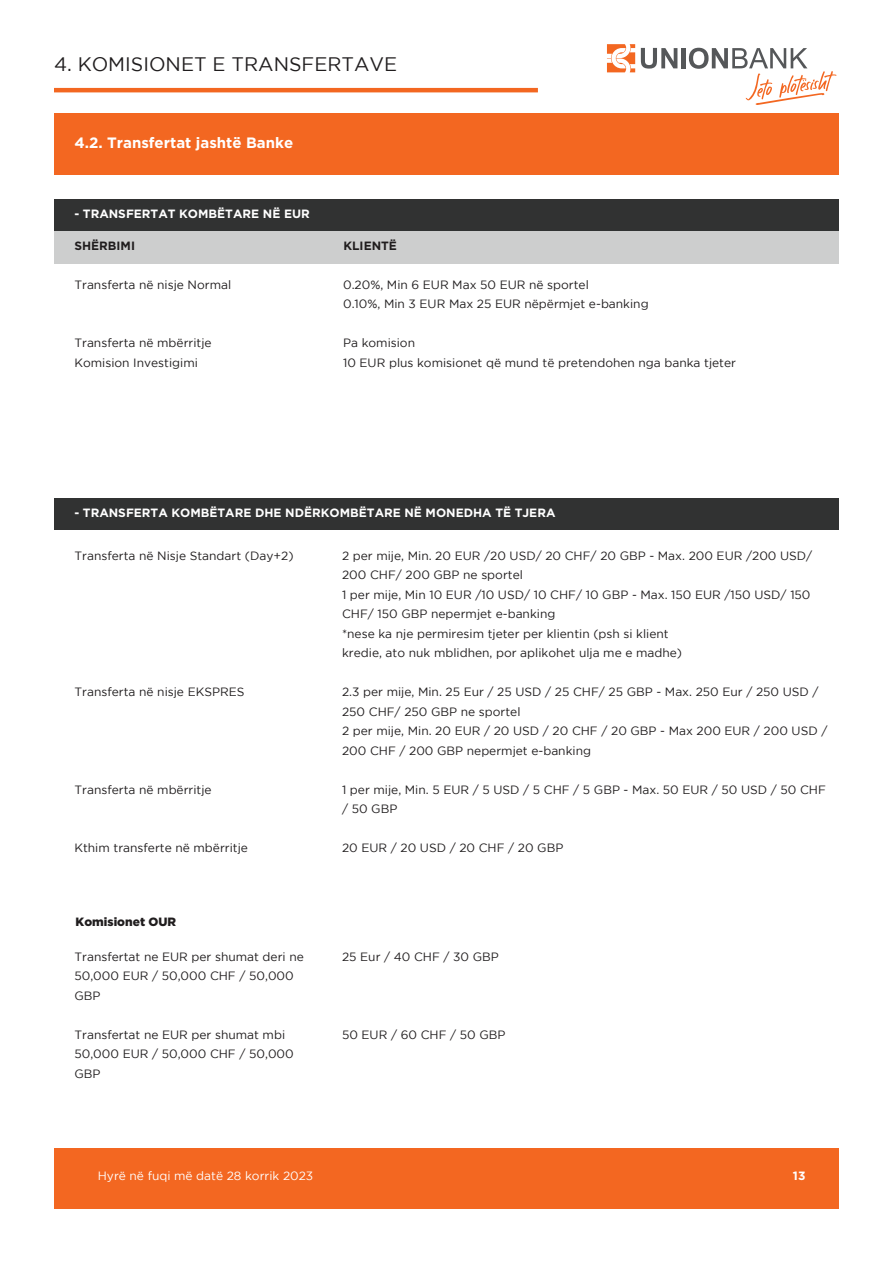
<style>
.page{position:relative;width:893px;height:1263px;background:#fff}
.page>*{position:absolute;margin:0;border:0;box-sizing:border-box;transform-origin:0 0}
.t1{font:19.5px "Gotham";color:#201d1e}
.t2{font:700 15px "Gotham";color:#fff}
.t3{font:12px/19.5px "Gotham";color:#201d1e}
.t4{font:700 12px "Gotham";color:#fff}
.t5{font:12px "Gotham";color:#fff}
.t6{font:700 12px "Gotham";color:#201d1e}
.t7{font:900 12px "Gotham";color:#201d1e}
</style>
<div class="page">
<div style="left:54px;top:1148px;width:785px;height:61px;background:#f36721"></div>
<hr style="left:54px;top:88px;width:484px;height:4px;background:#f36721">
<div style="left:54px;top:114px;width:785px;height:61px;background:#f36721"></div>
<div style="left:54px;top:498px;width:785px;height:32px;background:#313232"></div>
<div style="left:54px;top:230px;width:785px;height:34px;background:#cdcece"></div>
<div style="left:54px;top:199px;width:785px;height:31px;background:#313232"></div>
<svg style="left:641px;top:48px;width:36px;height:21px"></svg>
<hr style="left:682px;top:48px;width:4px;height:20px;background:#555759">
<svg style="left:607px;top:44px;width:28px;height:28px"></svg>
<svg style="left:689px;top:48px;width:147px;height:57px"></svg>
<h1 class="t1" style="left:54px;top:54px;width:345px">4. KOMISIONET E TRANSFERTAVE</h1>
<p class="t2" style="left:74px;top:133px;width:220px">4.2. Transfertat jashtë Banke</p>
<p class="t4" style="left:74px;top:206px;width:237px">- TRANSFERTAT KOMBËTARE NË EUR</p>
<p class="t6" style="left:74px;top:238px;width:62px">SHËRBIMI</p>
<p class="t3" style="left:74px;top:275px;width:158px">Transferta në nisje Normal</p>
<p class="t3" style="left:74px;top:333px;width:139px">Transferta në mbërritje<br>Komision Investigimi</p>
<p class="t6" style="left:343px;top:238px;width:55px">KLIENTË</p>
<p class="t3" style="left:343px;top:275px;width:307px">0.20%, Min 6 EUR Max 50 EUR në sportel<br>0.10%, Min 3 EUR Max 25 EUR nëpërmjet e-banking</p>
<p class="t3" style="left:343px;top:333px;width:394px">Pa komision<br>10 EUR plus komisionet që mund të pretendohen nga banka tjeter</p>
<p class="t4" style="left:74px;top:505px;width:483px">- TRANSFERTA KOMBËTARE DHE NDËRKOMBËTARE NË MONEDHA TË TJERA</p>
<p class="t3" style="left:74px;top:545px;width:221px">Transferta në Nisje Standart (Day+2)</p>
<p class="t3" style="left:74px;top:682px;width:171px">Transferta në nisje EKSPRES</p>
<p class="t3" style="left:74px;top:779px;width:139px">Transferta në mbërritje</p>
<p class="t3" style="left:74px;top:838px;width:175px">Kthim transferte në mbërritje</p>
<p class="t7" style="left:76px;top:915px;width:102px">Komisionet OUR</p>
<p class="t3" style="left:74px;top:947px;width:231px">Transfertat ne EUR per shumat deri ne<br>50,000 EUR / 50,000 CHF / 50,000<br>GBP</p>
<p class="t3" style="left:74px;top:1025px;width:221px">Transfertat ne EUR per shumat mbi<br>50,000 EUR / 50,000 CHF / 50,000<br>GBP</p>
<p class="t3" style="left:342px;top:545px;width:472px">2 per mije, Min. 20 EUR /20 USD/ 20 CHF/ 20 GBP - Max. 200 EUR /200 USD/ 200 CHF/ 200 GBP ne sportel<br>1 per mije, Min 10 EUR /10 USD/ 10 CHF/ 10 GBP - Max. 150 EUR /150 USD/ 150<br>CHF/ 150 GBP nepermjet e-banking<br>*nese ka nje permiresim tjeter per klientin (psh si klient<br>kredie, ato nuk mblidhen, por aplikohet ulja me e madhe)</p>
<p class="t3" style="left:342px;top:682px;width:487px">2.3 per mije, Min. 25 Eur / 25 USD / 25 CHF/ 25 GBP - Max. 250 Eur / 250 USD / 250 CHF/ 250 GBP ne sportel<br>2 per mije, Min. 20 EUR / 20 USD / 20 CHF / 20 GBP - Max 200 EUR / 200 USD / 200 CHF / 200 GBP nepermjet e-banking</p>
<p class="t3" style="left:342px;top:779px;width:485px">1 per mije, Min. 5 EUR / 5 USD / 5 CHF / 5 GBP - Max. 50 EUR / 50 USD / 50 CHF / 50 GBP</p>
<p class="t3" style="left:342px;top:838px;width:223px">20 EUR / 20 USD / 20 CHF / 20 GBP</p>
<p class="t3" style="left:342px;top:947px;width:158px">25 Eur / 40 CHF / 30 GBP</p>
<p class="t3" style="left:342px;top:1025px;width:165px">50 EUR / 60 CHF / 50 GBP</p>
<p class="t5" style="left:98px;top:1169px;width:217px">Hyrë në fuqi më datë 28 korrik 2023</p>
<p class="t5" style="left:227px;top:1169px;width:93px">10 Nëntor 2022</p>
<p class="t4" style="left:793px;top:1167px;width:14px">13</p>
</div>
